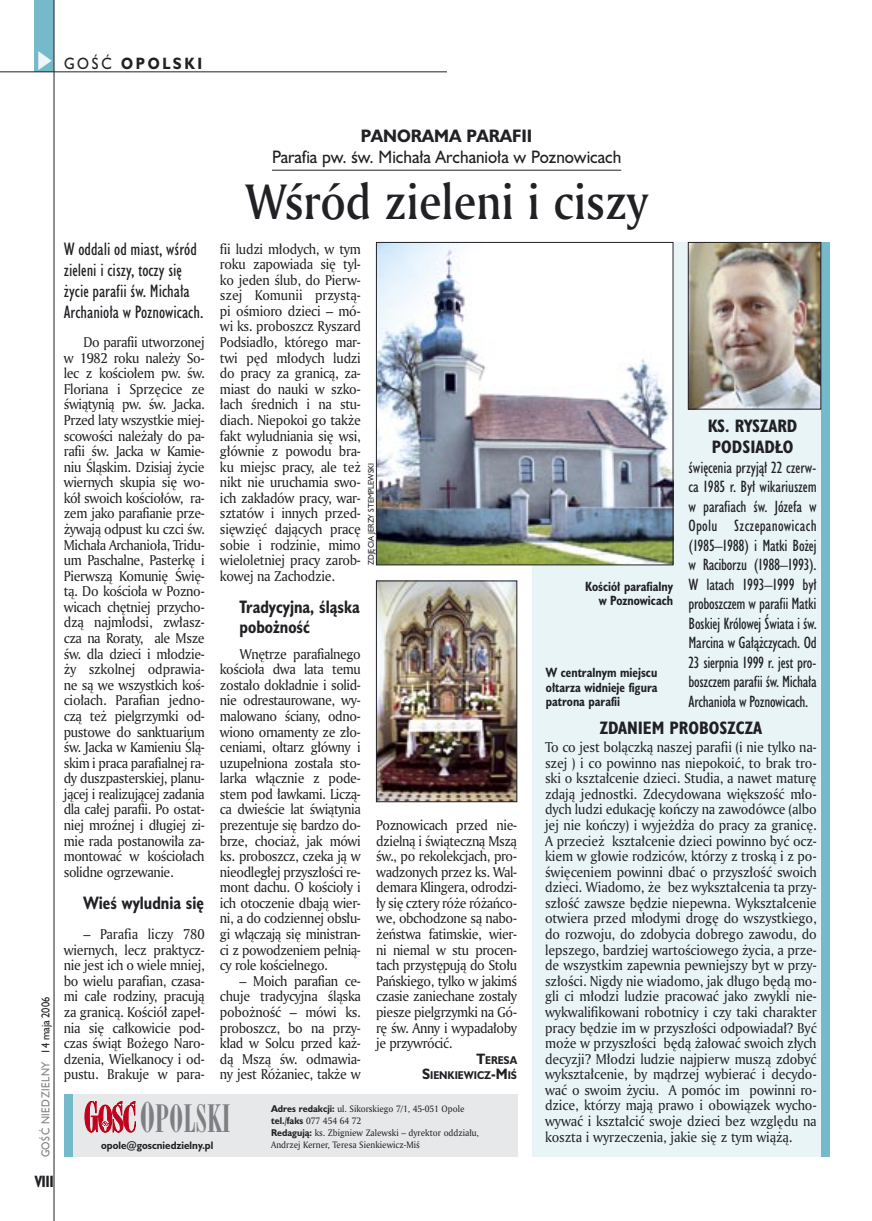
<style>
.page{position:relative;width:872px;height:1221px;background:#fff}
.page>*{position:absolute;margin:0;border:0;box-sizing:border-box;transform-origin:0 0}
._05a_tytyl_AmMd_32_pt{font:48px "Amerigo Md PL";color:#212125;scale:.9 1}
._05a_tytyl_AmMd_48_pt{font:36.45px "Modern 735 PL";letter-spacing:.01em;color:#7f7f83;scale:.9 1}
._06-4_lead_lokal_HuCn_11_pt{font:16.5px/21px "Humanst 521 Cn PL";color:#212125}
._04-3_nadtytul_lokal{font:16.5px/21px "Humanst 521 PL";color:#212125;text-align:center;scale:.94 1}
._04_srodtytul_HuCB_11_pt{font:700 16.5px/19.5px "Humanst 521 Cn PL";color:#212125;scale:.94 1}
._04-2_tytul_ramki{font:700 16.5px/21px "Humanst 521 Cn PL";color:#212125}
._03-2_body_do_ramki{font:15px/19.5px "Humanst 521 Cn PL";letter-spacing:-.02em;color:#212125;text-align:justify}
._15a_temat_lewo{font:700 15px "Humanst 521 PL";letter-spacing:.2em;color:#212125;scale:.9 1}
._16_pagina_lewa{font:700 15px "Humanst 521 Cn PL";color:#212125;scale:.94 1}
._01_body_tekst{font:13.8px/15.6px "Amerigo PL";letter-spacing:-.03em;color:#212125;text-align:justify;scale:.94 1}
._03-4_body_liturgii{font:13.8px/15.6px "Amerigo PL";letter-spacing:-.01em;color:#212125;text-align:justify;scale:.94 1}
._09_podpis_zdjecia_HuCnB{font:700 12.3px/14.4px "Humanst 521 Cn PL";color:#212125;text-align:right;scale:.94 1}
._18a_data_lewa_GOSC{font:10.5px "Humanst 521 PL";letter-spacing:.05em;color:#7f7f83;scale:.9 1}
._18_data_lewa{font:10.5px "Humanst 521 PL";color:#212125;scale:.9 1}
._12a_autor_na_koncu_HuBd{font:700 10.35px/15.6px "Humanst 521 PL";color:#212125;text-align:right;scale:.9 1}
._20a_stopka_adres{font:700 9.9px "Humanst 521 PL";color:#212125;scale:.94 1}
._20b_stopka_dzial{font:9px "Amerigo PL";color:#212125;scale:.94 1}
._09a_autor_zdjecia_Hu_5_pt{font:7.5px "Humanst 521 PL";color:#212125;scale:.94 1}
.s1{font-weight:400}
.s2{font-weight:700}
.s3{font-size:13.8px}
.s4{font-size:39.45px}
.s5{font-family:"Humanst 521 PL";font-weight:700}
</style>
<div class="page">
<div style="left:532px;top:242px;width:297px;height:914px;background:#e9f4f6"></div>
<div style="left:821px;top:242px;width:8px;height:914px;background:#75baca"></div>
<img style="left:690px;top:244px;width:129px;height:163px">
<div style="left:688px;top:242px;width:133px;height:167px;border:1px solid #212125"></div>
<hr style="left:272px;top:170px;width:349px;height:1px;background:#212125">
<div style="left:64px;top:1094px;width:453px;height:62px;background:#e7e8e9"></div>
<svg style="left:85px;top:1101px;width:51px;height:31px"></svg>
<div style="left:64px;top:1094px;width:8px;height:62px;background:#75baca"></div>
<div style="left:35px;top:0;width:19px;height:72px;background:#75baca"></div>
<svg style="left:38px;top:51px;width:14px;height:19px"></svg>
<hr style="left:54px;top:0;width:1px;height:1220px;background:#212125">
<hr style="left:0;top:72px;width:447px;height:1px;background:#212125">
<img style="left:378px;top:582px;width:137px;height:218px">
<div style="left:376px;top:580px;width:141px;height:222px;border:1px solid #212125"></div>
<img style="left:378px;top:244px;width:293px;height:319px">
<div style="left:376px;top:242px;width:297px;height:323px;border:1px solid #212125"></div>
<p class="_15a_temat_lewo" style="left:64px;top:53px;width:155px"><span class="s1">GOŚĆ</span> OPOLSKI</p>
<p class="_18_data_lewa" style="left:38px;top:1053px;width:64px;rotate:-90deg">14 maja 2006</p>
<p class="_18a_data_lewa_GOSC" style="left:38px;top:1157px;width:108px;rotate:-90deg">GOŚĆ NIEDZIELNY</p>
<p class="_16_pagina_lewa" style="left:35px;top:1170px;width:22px">VIII</p>
<p class="_04-3_nadtytul_lokal" style="left:272px;top:125px;width:373px"><span class="s2">PANORAMA PARAFII<br></span>Parafia pw. św. Michała Archanioła w Poznowicach</p>
<p class="_05a_tytyl_AmMd_32_pt" style="left:245px;top:170px;width:449px">Wśród zieleni i ciszy</p>
<p class="_06-4_lead_lokal_HuCn_11_pt" style="left:64px;top:239px;width:141px">W oddali od miast, wśród zieleni i ciszy, toczy się życie parafii św. Michała<br>Archanioła w Poznowicach.</p>
<p class="_01_body_tekst" style="left:64px;top:334px;width:151px;text-indent:20px">Do parafii utworzonej w 1982 roku należy So&shy;lec z kościołem pw. św.<br>Floriana i Sprzęcice ze świątynią pw. św. Jacka.<br>Przed laty wszystkie miej&shy;scowości należały do pa&shy;rafii św. Jacka w Kamie&shy;niu Śląskim. Dzisiaj życie wiernych skupia się wo&shy;kół swoich kościołów, ra&shy;zem jako parafianie prze&shy;żywają odpust ku czci św.<br>Michała Archanioła, Tridu&shy;um Paschalne, Pasterkę i Pierwszą Komunię Świę&shy;tą. Do kościoła w Pozno&shy;wicach chętniej przycho&shy;dzą najmłodsi, zwłasz&shy;cza na Roraty, ale Msze św. dla dzieci i młodzie&shy;ży szkolnej odprawia&shy;ne są we wszystkich koś&shy;ciołach. Parafian jedno&shy;czą też pielgrzymki od&shy;pustowe do sanktuarium św. Jacka w Kamieniu Ślą&shy;skim i praca parafialnej ra&shy;dy duszpasterskiej, planu&shy;jącej i realizującej zadania dla całej parafii. Po ostat&shy;niej mroźnej i długiej zi&shy;mie rada postanowiła za&shy;montować w kościołach solidne ogrzewanie.</p>
<p class="_04_srodtytul_HuCB_11_pt" style="left:83px;top:892px;width:130px">Wieś wyludnia się</p>
<p class="_01_body_tekst" style="left:64px;top:925px;width:151px;text-indent:20px">– Parafia liczy 780 wiernych, lecz praktycz&shy;nie jest ich o wiele mniej, bo wielu parafian, czasa&shy;mi całe rodziny, pracują za granicą. Kościół zapeł&shy;nia się całkowicie pod&shy;czas świąt Bożego Naro&shy;dzenia, Wielkanocy i od&shy;pustu. Brakuje w para-</p>
<p class="_01_body_tekst" style="left:220px;top:240px;width:151px">fii ludzi młodych, w tym roku zapowiada się tyl&shy;ko jeden ślub, do Pierw&shy;szej Komunii przystą&shy;pi ośmioro dzieci – mó&shy;wi ks. proboszcz Ryszard Podsiadło, którego mar&shy;twi pęd młodych ludzi do pracy za granicą, za&shy;miast do nauki w szko&shy;łach średnich i na stu&shy;diach. Niepokoi go także fakt wyludniania się wsi, głównie z powodu bra&shy;ku miejsc pracy, ale też nikt nie uruchamia swo&shy;ich zakładów pracy, war&shy;sztatów i innych przed&shy;sięwzięć dających pracę sobie i rodzinie, mimo wieloletniej pracy zarob&shy;kowej na Zachodzie.</p>
<p class="_04_srodtytul_HuCB_11_pt" style="left:239px;top:596px;width:129px">Tradycyjna, śląska pobożność</p>
<p class="_01_body_tekst" style="left:220px;top:645px;width:151px;text-indent:20px">Wnętrze parafialnego kościoła dwa lata temu zostało dokładnie i solid&shy;nie odrestaurowane, wy&shy;malowano ściany, odno&shy;wiono ornamenty ze zło&shy;ceniami, ołtarz główny i uzupełniona została sto&shy;larka włącznie z pode&shy;stem pod ławkami. Liczą&shy;ca dwieście lat świątynia prezentuje się bardzo do&shy;brze, chociaż, jak mówi ks. proboszcz, czeka ją w nieodległej przyszłości re&shy;mont dachu. O kościoły i ich otoczenie dbają wier&shy;ni, a do codziennej obsłu&shy;gi włączają się ministran&shy;ci z powodzeniem pełnią&shy;cy role kościelnego.</p>
<p class="_01_body_tekst" style="left:220px;top:972px;width:151px;text-indent:20px">– Moich parafian ce&shy;chuje tradycyjna śląska pobożność – mówi ks. proboszcz, bo na przy&shy;kład w Solcu przed każ&shy;dą Mszą św. odmawia&shy;ny jest Różaniec, także w</p>
<p class="_09a_autor_zdjecia_Hu_5_pt" style="left:366px;top:565px;width:110px;rotate:-90deg">ZDJĘCIA JERZY STEMPLEWSKI</p>
<p class="_01_body_tekst" style="left:376px;top:816px;width:151px">Poznowicach przed nie&shy;dzielną i świąteczną Mszą św., po rekolekcjach, pro&shy;wadzonych przez ks. Wal&shy;demara Klingera, odrodzi&shy;ły się cztery róże różańco&shy;we, obchodzone są nabo&shy;żeństwa fatimskie, wier&shy;ni niemal w stu procen&shy;tach przystępują do Stołu Pańskiego, tylko w jakimś czasie zaniechane zostały piesze pielgrzymki na Gó&shy;rę św. Anny i wypadałoby je przywrócić.</p>
<p class="_12a_autor_na_koncu_HuBd" style="left:422px;top:1051px;width:107px"><span class="s3">T</span>ERESA<br><span class="s3">S</span>IENKIEWICZ<span class="s3">-M</span>IŚ</p>
<p class="_05a_tytyl_AmMd_48_pt" style="left:140px;top:1096px;width:102px"><span class="s4">O</span>POLSKI</p>
<p class="_20b_stopka_dzial" style="left:271px;top:1102px;width:207px"><span class="s5">Adres redakcji:</span> ul. Sikorskiego 7/1, 45-051 Opole</p>
<p class="_20b_stopka_dzial" style="left:271px;top:1114px;width:97px"><span class="s5">tel.</span><span class="s2">/</span><span class="s5">faks</span> 077 454 64 72</p>
<p class="_20b_stopka_dzial" style="left:271px;top:1126px;width:222px"><span class="s5">Redagują:</span> ks. Zbigniew Zalewski – dyrektor oddziału,</p>
<p class="_20a_stopka_adres" style="left:101px;top:1137px;width:121px">opole@goscniedzielny.pl</p>
<p class="_20b_stopka_dzial" style="left:271px;top:1138px;width:160px">Andrzej Kerner, Teresa Sienkiewicz-Miś</p>
<p class="_04-2_tytul_ramki" style="left:708px;top:415px;width:91px">KS. RYSZARD<br>PODSIADŁO</p>
<p class="_03-2_body_do_ramki" style="left:688px;top:457px;width:130px">święcenia przyjął 22 czerw&shy;ca 1985 r. Był wikariuszem w parafiach św. Józefa w Opolu Szczepanowicach (1985–1988) i Matki Bożej w Raciborzu (1988–1993).<br>W latach 1993–1999 był proboszczem w parafii Matki Boskiej Królowej Świata i św.<br>Marcina w Gałążczycach. Od 23 sierpnia 1999 r. jest pro&shy;boszczem parafii św. Michała Archanioła w Poznowicach.</p>
<p class="_04-2_tytul_ramki" style="left:599px;top:717px;width:164px">ZDANIEM PROBOSZCZA</p>
<p class="_03-4_body_liturgii" style="left:545px;top:739px;width:290px">To co jest bolączką naszej parafii (i nie tylko na&shy;szej ) i co powinno nas niepokoić, to brak tro&shy;ski o kształcenie dzieci. Studia, a nawet maturę zdają jednostki. Zdecydowana większość mło&shy;dych ludzi edukację kończy na zawodówce (albo jej nie kończy) i wyjeżdża do pracy za granicę.<br>A przecież kształcenie dzieci powinno być ocz&shy;kiem w głowie rodziców, którzy z troską i z po&shy;święceniem powinni dbać o przyszłość swoich dzieci. Wiadomo, że bez wykształcenia ta przy&shy;szłość zawsze będzie niepewna. Wykształcenie otwiera przed młodymi drogę do wszystkiego, do rozwoju, do zdobycia dobrego zawodu, do lepszego, bardziej wartościowego życia, a prze&shy;de wszystkim zapewnia pewniejszy byt w przy&shy;szłości. Nigdy nie wiadomo, jak długo będą mo&shy;gli ci młodzi ludzie pracować jako zwykli nie&shy;wykwalifikowani robotnicy i czy taki charakter pracy będzie im w przyszłości odpowiadał? Być może w przyszłości będą żałować swoich złych decyzji? Młodzi ludzie najpierw muszą zdobyć wykształcenie, by mądrzej wybierać i decydo&shy;wać o swoim życiu. A pomóc im powinni ro&shy;dzice, którzy mają prawo i obowiązek wycho&shy;wywać i kształcić swoje dzieci bez względu na koszta i wyrzeczenia, jakie się z tym wiążą.</p>
<p class="_09_podpis_zdjecia_HuCnB" style="left:585px;top:578px;width:95px">Kościół parafialny w Poznowicach</p>
<p class="_09_podpis_zdjecia_HuCnB" style="left:546px;top:665px;width:120px;text-align:justify">W centralnym miejscu ołtarza widnieje figura patrona parafii</p>
</div>
